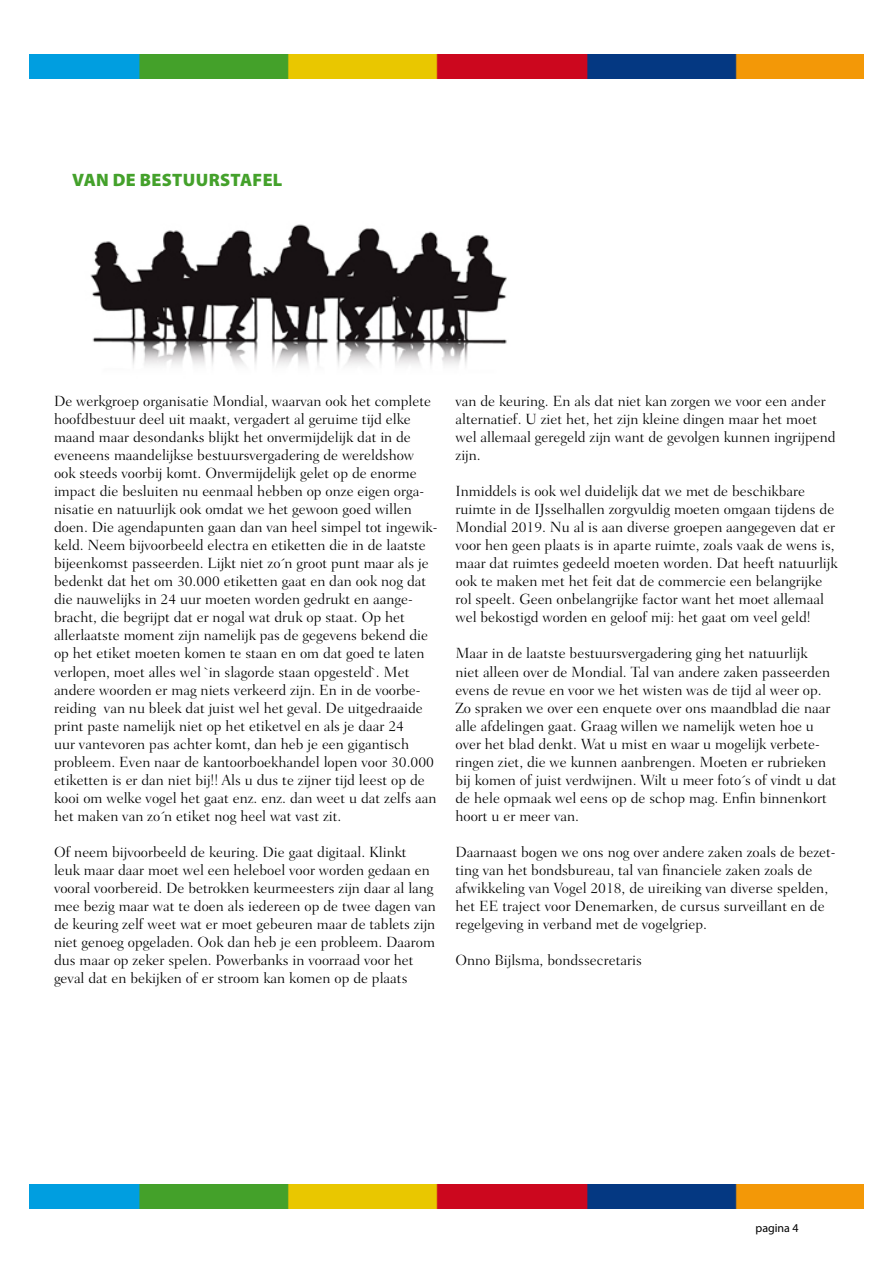
<style>
.page{position:relative;width:893px;height:1263px;background:#fff}
.page>*{position:absolute;margin:0;border:0;box-sizing:border-box;transform-origin:0 0}
.t1{font:900 18px "Myriad Pro";letter-spacing:.02em;color:#44a12b}
.t2{font:300 15px/18px "Fairfield LT Std";color:#000}
.t3{font:12px "Myriad Pro";color:#000}
</style>
<div class="page">
<img style="left:30px;top:54px;width:833px;height:25px">
<img style="left:30px;top:1184px;width:833px;height:25px">
<img style="left:90px;top:224px;width:417px;height:142px">
<p class="t1" style="left:72px;top:170px;width:212px">VAN DE BESTUURSTAFEL</p>
<p class="t2" style="left:54px;top:393px;width:385px">De werkgroep organisatie Mondial, waarvan ook het complete hoofdbestuur deel uit maakt, vergadert al geruime tijd elke maand maar desondanks blijkt het onvermijdelijk dat in de eveneens maandelijkse bestuursvergadering de wereldshow ook steeds voorbij komt. Onvermijdelijk gelet op de enorme impact die besluiten nu eenmaal hebben op onze eigen orga&shy;nisatie en natuurlijk ook omdat we het gewoon goed willen doen. Die agendapunten gaan dan van heel simpel tot ingewik&shy;keld. Neem bijvoorbeeld electra en etiketten die in de laatste bijeenkomst passeerden. Lijkt niet zo´n groot punt maar als je bedenkt dat het om 30.000 etiketten gaat en dan ook nog dat die nauwelijks in 24 uur moeten worden gedrukt en aange&shy;bracht, die begrijpt dat er nogal wat druk op staat. Op het allerlaatste moment zijn namelijk pas de gegevens bekend die op het etiket moeten komen te staan en om dat goed te laten verlopen, moet alles wel `in slagorde staan opgesteld`. Met andere woorden er mag niets verkeerd zijn. En in de voorbe&shy;reiding van nu bleek dat juist wel het geval. De uitgedraaide print paste namelijk niet op het etiketvel en als je daar 24<br>uur vantevoren pas achter komt, dan heb je een gigantisch probleem. Even naar de kantoorboekhandel lopen voor 30.000 etiketten is er dan niet bij!! Als u dus te zijner tijd leest op de kooi om welke vogel het gaat enz. enz. dan weet u dat zelfs aan het maken van zo´n etiket nog heel wat vast zit.</p>
<p class="t2" style="left:54px;top:843px;width:383px">Of neem bijvoorbeeld de keuring. Die gaat digitaal. Klinkt leuk maar daar moet wel een heleboel voor worden gedaan en vooral voorbereid. De betrokken keurmeesters zijn daar al lang mee bezig maar wat te doen als iedereen op de twee dagen van de keuring zelf weet wat er moet gebeuren maar de tablets zijn niet genoeg opgeladen. Ook dan heb je een probleem. Daarom dus maar op zeker spelen. Powerbanks in voorraad voor het geval dat en bekijken of er stroom kan komen op de plaats</p>
<p class="t2" style="left:455px;top:393px;width:382px">van de keuring. En als dat niet kan zorgen we voor een ander alternatief. U ziet het, het zijn kleine dingen maar het moet wel allemaal geregeld zijn want de gevolgen kunnen ingrijpend zijn.</p>
<p class="t2" style="left:455px;top:483px;width:384px">Inmiddels is ook wel duidelijk dat we met de beschikbare ruimte in de IJsselhallen zorgvuldig moeten omgaan tijdens de Mondial 2019. Nu al is aan diverse groepen aangegeven dat er voor hen geen plaats is in aparte ruimte, zoals vaak de wens is, maar dat ruimtes gedeeld moeten worden. Dat heeft natuurlijk ook te maken met het feit dat de commercie een belangrijke rol speelt. Geen onbelangrijke factor want het moet allemaal wel bekostigd worden en geloof mij: het gaat om veel geld!</p>
<p class="t2" style="left:455px;top:645px;width:383px">Maar in de laatste bestuursvergadering ging het natuurlijk<br>niet alleen over de Mondial. Tal van andere zaken passeerden evens de revue en voor we het wisten was de tijd al weer op.<br>Zo spraken we over een enquete over ons maandblad die naar alle afdelingen gaat. Graag willen we namelijk weten hoe u over het blad denkt. Wat u mist en waar u mogelijk verbete&shy;ringen ziet, die we kunnen aanbrengen. Moeten er rubrieken bij komen of juist verdwijnen. Wilt u meer foto´s of vindt u dat de hele opmaak wel eens op de schop mag. Enfin binnenkort hoort u er meer van.</p>
<p class="t2" style="left:455px;top:843px;width:382px">Daarnaast bogen we ons nog over andere zaken zoals de bezet&shy;ting van het bondsbureau, tal van financiele zaken zoals de afwikkeling van Vogel 2018, de uireiking van diverse spelden, het EE traject voor Denemarken, de cursus surveillant en de regelgeving in verband met de vogelgriep.</p>
<p class="t2" style="left:455px;top:951px;width:188px">Onno Bijlsma, bondssecretaris</p>
<p class="t3" style="left:755px;top:1221px;width:45px">pagina 4</p>
</div>
